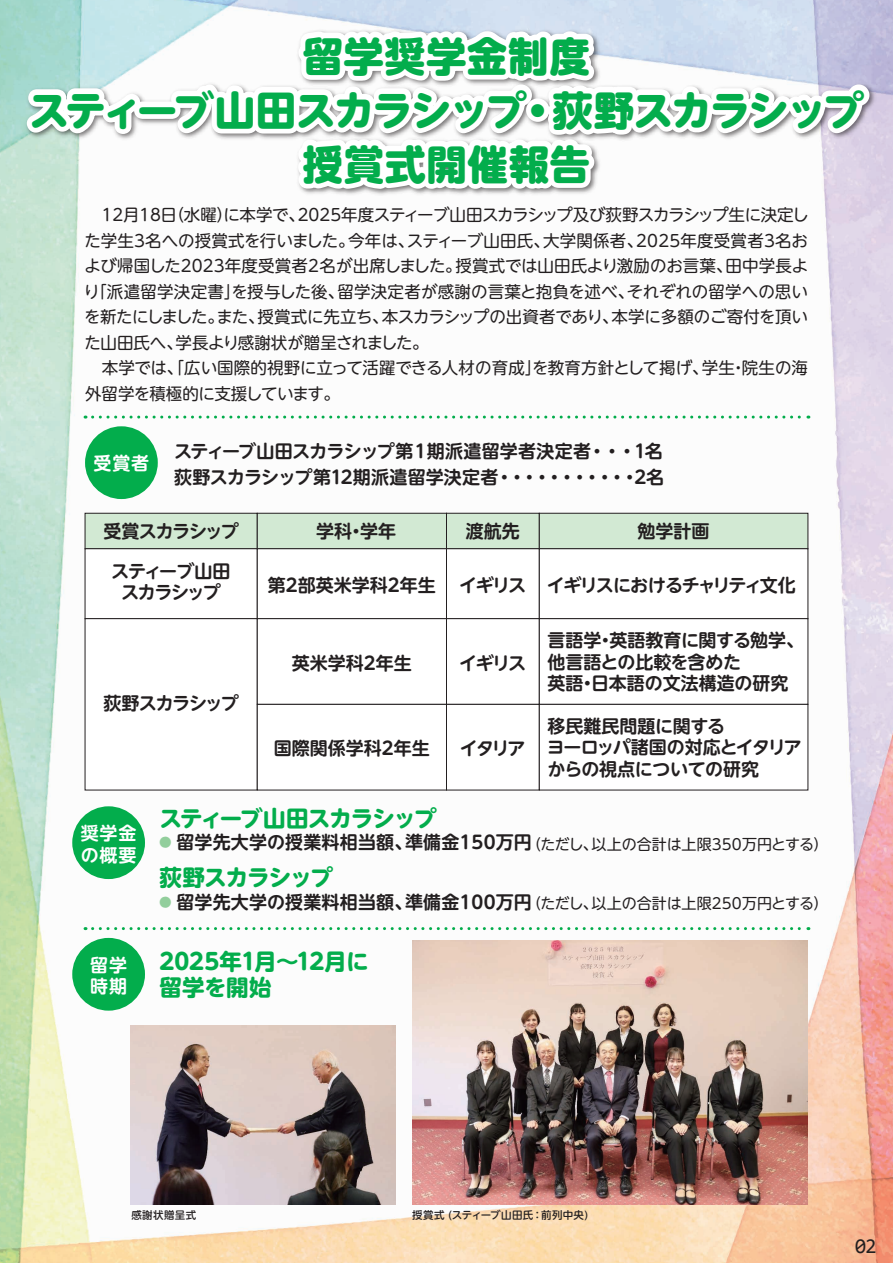
<style>
.page{position:relative;width:893px;height:1263px;background:#fff}
.page>*{position:absolute;margin:0;border:0;box-sizing:border-box;transform-origin:0 0}
.t1{font:800 40.5px/54px "UD Shin M Go Pr 6 N";letter-spacing:-.03em;color:#03ad4c;text-align:center}
.t2{font:700 22.5px/25.5px "UD Shin M Go Pro";letter-spacing:-.01em;color:#03ad4c}
.t3{font:700 22.5px "UD Shin M Go Pro";letter-spacing:-.06em;color:#03ad4c}
.t4{font:700 22.5px "UD Shin M Go Pro";letter-spacing:-.035em;color:#03ad4c}
.t5{font:21px "Consolas";color:#231f20}
.t6{font:700 18px/21.6px "UD Shin M Go Pro De";color:#231f20}
.t7{font:700 18px/21.6px "UD Shin M Go Pro De";letter-spacing:-.025em;color:#231f20}
.t8{font:700 18px/21.6px "UD Shin M Go Pro De";letter-spacing:-.07em;color:#231f20;text-align:center}
.t9{font:700 18px "UD Shin M Go Pro De";letter-spacing:-.08em;color:#231f20}
.t10{font:700 18px/21.6px "UD Shin M Go Pro De";letter-spacing:.05em;color:#fff}
.t11{font:16.5px/25.5px "UD Shin M Go Pro";color:#231f20}
.t12{font:15px "UD Shin M Go Pro";color:#231f20}
.t13{font:500 10.5px "UD Shin M Go Pro";letter-spacing:.035em;color:#231f20}
.s1{font-size:12.6px;color:#92ce9c}
</style>
<div class="page">
<img style="left:0;top:0;width:893px;height:1263px">
<div style="left:85px;top:513px;width:172px;height:36px;background:#d2e9d3;border:1px solid #231f20"></div>
<div style="left:257px;top:513px;width:190px;height:36px;background:#d2e9d3;border:1px solid #231f20"></div>
<div style="left:446px;top:513px;width:93px;height:36px;background:#d2e9d3;border:1px solid #231f20"></div>
<div style="left:539px;top:513px;width:269px;height:36px;background:#d2e9d3;border:1px solid #231f20"></div>
<div style="left:85px;top:548px;width:172px;height:71px;background:#fff;border:1px solid #231f20"></div>
<div style="left:257px;top:548px;width:190px;height:71px;background:#fff;border:1px solid #231f20"></div>
<div style="left:446px;top:548px;width:93px;height:71px;background:#fff;border:1px solid #231f20"></div>
<div style="left:539px;top:548px;width:269px;height:71px;background:#fff;border:1px solid #231f20"></div>
<div style="left:85px;top:618px;width:172px;height:172px;background:#fff"></div>
<div style="left:257px;top:618px;width:190px;height:86px;background:#fff;border:1px solid #231f20"></div>
<div style="left:446px;top:618px;width:93px;height:86px;background:#fff;border:1px solid #231f20"></div>
<div style="left:539px;top:618px;width:269px;height:86px;background:#fff;border:1px solid #231f20"></div>
<div style="left:257px;top:704px;width:190px;height:86px;background:#fff;border:1px solid #231f20"></div>
<div style="left:446px;top:704px;width:93px;height:86px;background:#fff;border:1px solid #231f20"></div>
<div style="left:539px;top:704px;width:269px;height:86px;background:#fff;border:1px solid #231f20"></div>
<img style="left:19px;top:26px;width:859px;height:182px">
<svg style="left:19px;top:83px;width:130px;height:58px"></svg>
<div style="left:134px;top:101px;width:47px;height:18px;border:10px solid #fff;border-radius:4px"></div>
<svg style="left:166px;top:0;width:709px;height:233px"></svg>
<svg style="left:93px;top:416px;width:716px;height:3px"></svg>
<svg style="left:93px;top:927px;width:716px;height:3px"></svg>
<div style="left:85px;top:426px;width:73px;height:73px;background:#03ad4c;border-radius:50%"></div>
<div style="left:72px;top:806px;width:73px;height:73px;background:#03ad4c;border-radius:50%"></div>
<div style="left:72px;top:938px;width:73px;height:73px;background:#03ad4c;border-radius:50%"></div>
<img style="left:412px;top:940px;width:396px;height:264px">
<img style="left:130px;top:1025px;width:266px;height:179px">
<h1 class="t1" style="left:29px;top:26px;width:837px">留学奨学金制度<br>スティーブ山田スカラシップ・荻野スカラシップ授賞式開催報告</h1>
<p class="t11" style="left:84px;top:202px;width:726px;text-indent:18px">12月18日（水曜）に本学で、2025年度スティーブ山田スカラシップ及び荻野スカラシップ生に決定した学生3名への授賞式を行いました。今年は、スティーブ山田氏、大学関係者、2025年度受賞者3名および帰国した2023年度受賞者2名が出席しました。授賞式では山田氏より激励のお言葉、田中学長より「派遣留学決定書」を授与した後、留学決定者が感謝の言葉と抱負を述べ、それぞれの留学への思いを新たにしました。また、授賞式に先立ち、本スカラシップの出資者であり、本学に多額のご寄付を頂いた山田氏へ、学長より感謝状が贈呈されました。<br>　本学では、「広い国際的視野に立って活躍できる人材の育成」を教育方針として掲げ、学生・院生の海外留学を積極的に支援しています。</p>
<p class="t10" style="left:94px;top:451px;width:57px">受賞者</p>
<p class="t6" style="left:174px;top:438px;width:492px;line-height:25.5px">スティーブ山田スカラシップ第１期派遣留学者決定者・・・1名荻野スカラシップ第12期派遣留学決定者・・・・・・・・・・・2名</p>
<p class="t8" style="left:103px;top:519px;width:137px">受賞スカラシップ</p>
<p class="t8" style="left:111px;top:559px;width:121px">スティーブ山田スカラシップ</p>
<p class="t8" style="left:103px;top:692px;width:137px">荻野スカラシップ</p>
<p class="t6" style="left:316px;top:519px;width:81px">学科・学年</p>
<p class="t6" style="left:466px;top:519px;width:55px">渡航先</p>
<p class="t6" style="left:638px;top:519px;width:73px">勉学計画</p>
<p class="t6" style="left:268px;top:573px;width:169px">第2部英米学科2年生</p>
<p class="t6" style="left:292px;top:651px;width:121px">英米学科2年生</p>
<p class="t6" style="left:274px;top:737px;width:157px">国際関係学科2年生</p>
<p class="t6" style="left:459px;top:573px;width:69px">イギリス</p>
<p class="t6" style="left:459px;top:651px;width:69px">イギリス</p>
<p class="t6" style="left:460px;top:737px;width:67px">イタリア</p>
<p class="t9" style="left:547px;top:570px;width:250px">イギリスにおけるチャリティ文化</p>
<p class="t6" style="left:548px;top:628px;width:258px">言語学・英語教育に関する勉学、他言語との比較を含めた<br>英語・日本語の文法構造の研究</p>
<p class="t7" style="left:547px;top:714px;width:256px">移民難民問題に関する<br>ヨーロッパ諸国の対応とイタリアからの視点についての研究</p>
<p class="t10" style="left:81px;top:821px;width:57px">奨学金の概要</p>
<p class="t10" style="left:90px;top:953px;width:38px">留学時期</p>
<h2 class="t3" style="left:160px;top:800px;width:279px">スティーブ山田スカラシップ</h2>
<p class="t6" style="left:159px;top:831px;width:374px"><span class="s1">●</span> 留学先大学の授業料相当額、準備金150万円</p>
<h2 class="t4" style="left:160px;top:859px;width:175px">荻野スカラシップ</h2>
<p class="t6" style="left:159px;top:890px;width:374px"><span class="s1">●</span> 留学先大学の授業料相当額、準備金100万円</p>
<p class="t12" style="left:526px;top:832px;width:303px">（ただし、以上の合計は上限350万円とする）</p>
<p class="t12" style="left:526px;top:891px;width:303px">（ただし、以上の合計は上限250万円とする）</p>
<h2 class="t2" style="left:160px;top:948px;width:210px">2025年1月～12月に留学を開始</h2>
<p class="t13" style="left:131px;top:1206px;width:66px">感謝状贈呈式</p>
<p class="t13" style="left:412px;top:1206px;width:178px">授賞式 (スティーブ山田氏：前列中央)</p>
<p class="t5" style="left:855px;top:1231px;width:23px">02</p>
</div>
